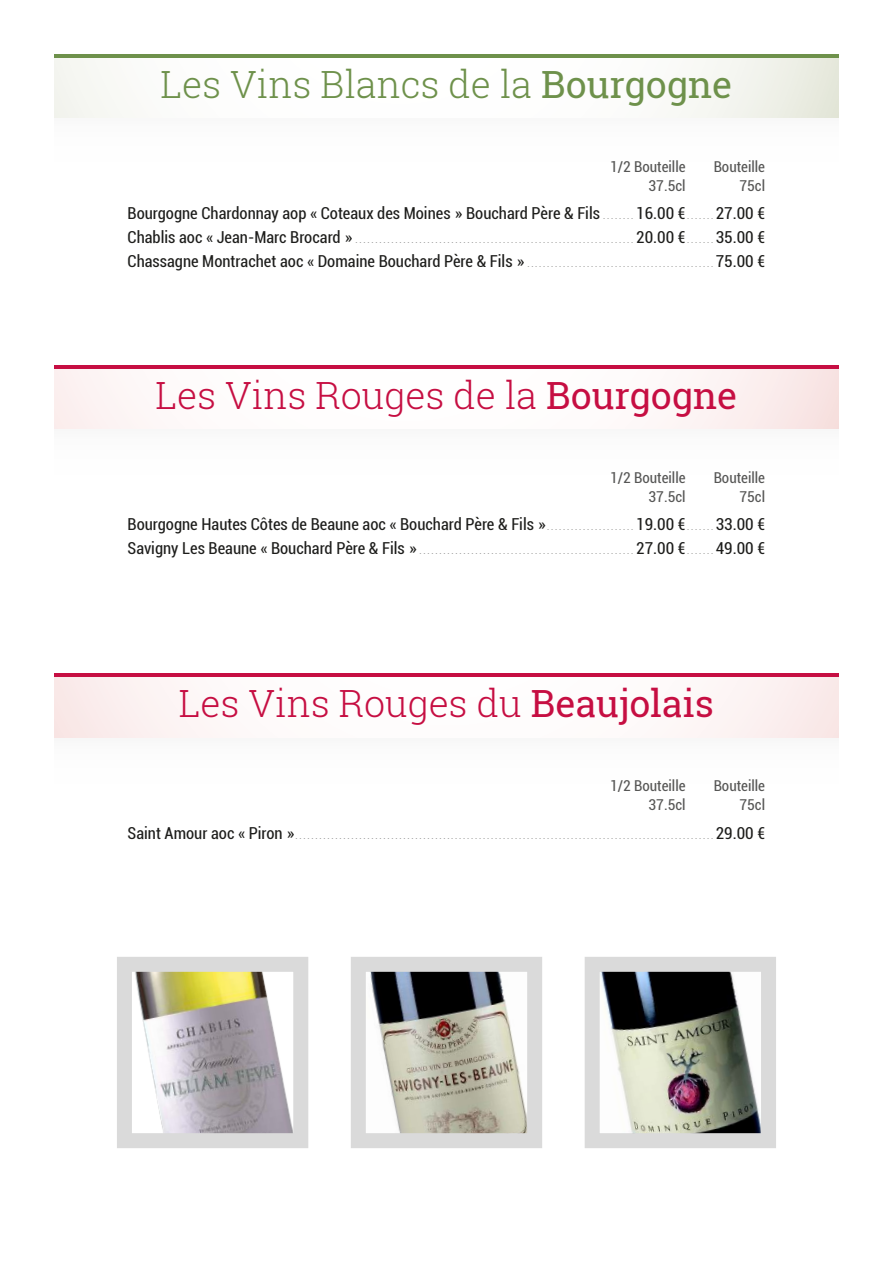
<style>
.page{position:relative;width:893px;height:1263px;background:#fff}
.page>*{position:absolute;margin:0;border:0;box-sizing:border-box;transform-origin:0 0}
.t1{font:300 37.5px "Roboto Slab";color:#c60e42}
.t2{font:300 37.5px "Roboto Slab";color:#6e914b}
.t3{font:condensed 16.5px "Roboto";color:#1d1d1b}
.t4{font:condensed 15px "Roboto";color:#575756}
.t5{font:condensed 9px "Roboto";color:#878786}
.s1{font-weight:400}
.s2{font-stretch:normal}
.s3{font-size:9px;color:#878786}
.s4{font-size:16.5px;color:#1d1d1b}
.s5{font-stretch:normal;font-size:16.5px;color:#1d1d1b}
</style>
<div class="page">
<svg style="left:54px;top:57px;width:785px;height:61px"></svg>
<hr style="left:54px;top:54px;width:785px;height:3px;background:#6e914b">
<hr style="left:54px;top:365px;width:785px;height:3px;background:#c60e42">
<hr style="left:54px;top:673px;width:785px;height:4px;background:#c60e42">
<img style="left:370px;top:973px;width:156px;height:159px">
<div style="left:351px;top:957px;width:191px;height:191px;border:15px solid #dadada"></div>
<img style="left:135px;top:973px;width:157px;height:159px">
<div style="left:117px;top:957px;width:191px;height:191px;border:15px solid #dadada"></div>
<img style="left:601px;top:973px;width:159px;height:159px">
<div style="left:585px;top:957px;width:191px;height:191px;border:15px solid #dadada"></div>
<h1 class="t2" style="left:161px;top:69px;width:573px">Les Vins Blancs de la <span class="s1">Bourgogne</span></h1>
<h3 class="t4" style="left:610px;top:160px;width:77px">1/2 Bouteille</h3>
<h3 class="t4" style="left:714px;top:160px;width:53px">Bouteille</h3>
<h3 class="t4" style="left:648px;top:179px;width:39px">37.5cl</h3>
<h3 class="t4" style="left:739px;top:179px;width:27px">75cl</h3>
<h2 class="t3" style="left:128px;top:202px;width:639px">Bourgogne Chardonnay aop « Coteaux des Moines <span class="s2">»</span> Bouchard Père &amp; Fils <span class="s3">. . . . . . . .</span> 16.00 € <span class="s3">. . . . . . .</span> 27.00 €</h2>
<p class="t5" style="left:128px;top:236px;width:639px"><span class="s4">Chablis aoc « Jean-Marc Brocard</span> <span class="s5">»</span> ...................................................................... <span class="s4">20.00 €</span> .......<span class="s4">35.00 €</span></p>
<h2 class="t3" style="left:128px;top:250px;width:639px">Chassagne Montrachet aoc « Domaine Bouchard Père &amp; Fils <span class="s2">»</span> <span class="s3">...............................................</span>75.00 €</h2>
<h1 class="t1" style="left:156px;top:380px;width:583px">Les Vins Rouges de la <span class="s1">Bourgogne</span></h1>
<h3 class="t4" style="left:610px;top:471px;width:77px">1/2 Bouteille</h3>
<h3 class="t4" style="left:714px;top:471px;width:53px">Bouteille</h3>
<h3 class="t4" style="left:648px;top:490px;width:39px">37.5cl</h3>
<h3 class="t4" style="left:739px;top:490px;width:27px">75cl</h3>
<h2 class="t3" style="left:128px;top:513px;width:639px">Bourgogne Hautes Côtes de Beaune aoc « Bouchard Père &amp; Fils <span class="s2">»</span> <span class="s3">. . . . . . . . . . . . . . . . . . . . . .</span> 19.00 € <span class="s3">. . . . . . .</span> 33.00 €</h2>
<p class="t5" style="left:128px;top:547px;width:639px"><span class="s4">Savigny Les Beaune « Bouchard Père &amp; Fils</span> <span class="s5">»</span> ...................................................... <span class="s4">27.00 €</span> .......<span class="s4">49.00 €</span></p>
<h1 class="t1" style="left:179px;top:688px;width:537px">Les Vins Rouges du <span class="s1">Beaujolais</span></h1>
<h3 class="t4" style="left:610px;top:779px;width:77px">1/2 Bouteille</h3>
<h3 class="t4" style="left:714px;top:779px;width:53px">Bouteille</h3>
<h3 class="t4" style="left:648px;top:798px;width:39px">37.5cl</h3>
<h3 class="t4" style="left:739px;top:798px;width:27px">75cl</h3>
<p class="t5" style="left:128px;top:831px;width:639px"><span class="s4">Saint Amour aoc « Piron</span> <span class="s5">»</span> .........................................................................................................<span class="s4">29.00 €</span></p>
</div>
